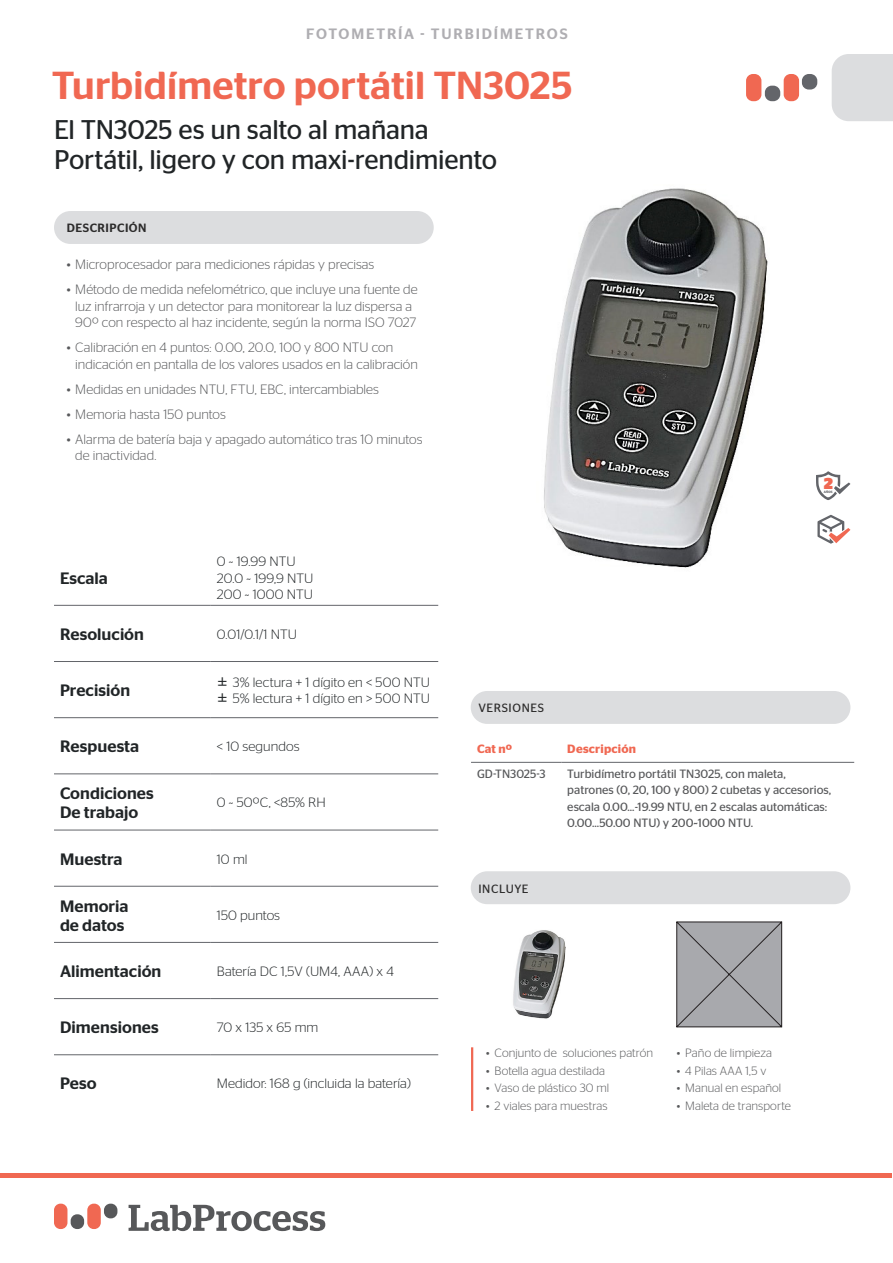
<style>
.page{position:relative;width:893px;height:1263px;background:#fff}
.page>*{position:absolute;margin:0;border:0;box-sizing:border-box;transform-origin:0 0}
.t1{font:500 39px "Stag Sans";letter-spacing:.005em;color:#f06852}
.t2{font:27px "Stag Sans";letter-spacing:-.005em;color:#212527}
.t3{font:500 16.5px "Stag Sans";letter-spacing:.005em;color:#212527}
.t4{font:900 15.75px "Stag Sans";color:#f06852}
.t5{font:500 15px "Stag Sans";letter-spacing:.12em;color:#afaeb2}
.t6{font:300 13.5px/16.5px "Stag Sans";color:#57585a}
.t7{font:300 13.5px "Stag Sans";letter-spacing:.005em;color:#212527}
.t8{font:12px/16.5px "Stag Sans";color:#57585a}
.t9{font:300 12px "Stag Sans";letter-spacing:.005em;color:#57585a}
.t10{font:600 12px "Stag Sans";letter-spacing:.02em;color:#f06852}
.t11{font:12px "Stag Sans";letter-spacing:.05em;color:#2c2b2b}
.t12{font:500 12px "Stag Sans";letter-spacing:.04em;color:#2c2b2b}
.t13{font:600 3.3px "Stag Sans";color:#63656a}
.s1{font-family:"Verdana";font-weight:400}
</style>
<div class="page">
<div style="left:832px;top:54px;width:61px;height:67px;background:#dcdddf"></div>
<hr style="left:471px;top:1047px;width:2px;height:64px;background:#f06853">
<div style="left:471px;top:691px;width:379px;height:33px;background:#dcdddf;border-radius:16px"></div>
<div style="left:471px;top:871px;width:379px;height:33px;background:#dcdddf;border-radius:16px"></div>
<div style="left:54px;top:211px;width:380px;height:33px;background:#dcdddf;border-radius:16px"></div>
<hr style="left:471px;top:762px;width:90px;height:1px;background:#63656a">
<hr style="left:561px;top:762px;width:293px;height:1px;background:#63656a">
<img style="left:544px;top:188px;width:224px;height:380px">
<svg style="left:816px;top:471px;width:34px;height:29px"></svg>
<svg style="left:817px;top:515px;width:33px;height:29px"></svg>
<svg style="left:676px;top:921px;width:106px;height:107px;background:#a1a2a5"></svg>
<img style="left:513px;top:930px;width:52px;height:89px">
<div style="left:746px;top:74px;width:15px;height:27px;background:#f06852;border-radius:7px"></div>
<div style="left:765px;top:86px;width:15px;height:15px;background:#63656a;border-radius:7px"></div>
<div style="left:784px;top:74px;width:15px;height:27px;background:#f06852;border-radius:7px"></div>
<div style="left:802px;top:74px;width:15px;height:16px;background:#63656a;border-radius:7px"></div>
<hr style="left:54px;top:605px;width:157px;height:1px;background:#63656a">
<hr style="left:211px;top:605px;width:227px;height:1px;background:#63656a">
<hr style="left:54px;top:661px;width:157px;height:1px;background:#63656a">
<hr style="left:211px;top:661px;width:227px;height:1px;background:#63656a">
<hr style="left:54px;top:717px;width:157px;height:1px;background:#63656a">
<hr style="left:211px;top:717px;width:227px;height:1px;background:#63656a">
<hr style="left:54px;top:773px;width:157px;height:1px;background:#63656a">
<hr style="left:211px;top:773px;width:227px;height:1px;background:#63656a">
<hr style="left:54px;top:830px;width:157px;height:1px;background:#63656a">
<hr style="left:211px;top:830px;width:227px;height:1px;background:#63656a">
<hr style="left:54px;top:886px;width:157px;height:1px;background:#63656a">
<hr style="left:211px;top:886px;width:227px;height:1px;background:#63656a">
<hr style="left:54px;top:942px;width:157px;height:1px;background:#63656a">
<hr style="left:211px;top:942px;width:227px;height:1px;background:#63656a">
<hr style="left:54px;top:998px;width:157px;height:1px;background:#63656a">
<hr style="left:211px;top:998px;width:227px;height:1px;background:#63656a">
<hr style="left:54px;top:1054px;width:157px;height:1px;background:#63656a">
<hr style="left:211px;top:1054px;width:227px;height:1px;background:#63656a">
<hr style="left:1px;top:1174px;width:891px;height:4px;background:#f06852">
<div style="left:54px;top:1204px;width:13px;height:25px;background:#f06852;border-radius:6px"></div>
<div style="left:71px;top:1214px;width:13px;height:15px;background:#57585a;border-radius:6px"></div>
<div style="left:87px;top:1204px;width:14px;height:25px;background:#f06852;border-radius:6px"></div>
<div style="left:104px;top:1204px;width:13px;height:14px;background:#57585a;border-radius:6px"></div>
<svg style="left:129px;top:1205px;width:196px;height:26px"></svg>
<p class="t5" style="left:306px;top:25px;width:263px">FOTOMETRÍA - TURBIDÍMETROS</p>
<p class="t1" style="left:52px;top:63px;width:522px">Turbidímetro portátil TN3025</p>
<p class="t2" style="left:54px;top:114px;width:376px">El TN3025 es un salto al mañana</p>
<p class="t2" style="left:54px;top:144px;width:445px">Portátil, ligero y con maxi-rendimiento</p>
<p class="t12" style="left:67px;top:221px;width:81px">DESCRIPCIÓN</p>
<p class="t6" style="left:67px;top:256px;width:309px">• Microprocesador para mediciones rápidas y precisas</p>
<p class="t6" style="left:67px;top:281px;width:352px;text-align:center">• Método de medida nefelométrico, que incluye una fuente de luz infrarroja y un detector para monitorear la luz dispersa a<br>90º con respecto al haz incidente, según la norma ISO 7027</p>
<p class="t6" style="left:75px;top:339px;width:344px;text-indent:-9px">• Calibración en 4 puntos: 0.00, 20.0, 100 y 800 NTU con indicación en pantalla de los valores usados en la calibración</p>
<p class="t6" style="left:67px;top:381px;width:314px">• Medidas en unidades NTU, FTU, EBC, intercambiables</p>
<p class="t6" style="left:67px;top:406px;width:161px">• Memoria hasta 150 puntos</p>
<p class="t6" style="left:75px;top:431px;width:349px;text-indent:-9px">• Alarma de batería baja y apagado automático tras 10 minutos de inactividad.</p>
<p class="t3" style="left:60px;top:568px;width:50px">Escala</p>
<p class="t7" style="left:217px;top:554px;width:80px">0 ~ 19.99 NTU</p>
<p class="t7" style="left:217px;top:570px;width:98px">20.0 ~ 199,9 NTU</p>
<p class="t7" style="left:217px;top:587px;width:98px">200 ~ 1000 NTU</p>
<p class="t3" style="left:60px;top:625px;width:85px">Resolución</p>
<p class="t7" style="left:217px;top:627px;width:82px">0.01/0.1/1 NTU</p>
<p class="t3" style="left:60px;top:681px;width:72px">Precisión</p>
<p class="t7" style="left:217px;top:675px;width:215px"><span class="s1">±</span> 3% lectura + 1 dígito en &lt; 500 NTU</p>
<p class="t7" style="left:217px;top:691px;width:215px"><span class="s1">±</span> 5% lectura + 1 dígito en &gt; 500 NTU</p>
<p class="t3" style="left:60px;top:737px;width:81px">Respuesta</p>
<p class="t7" style="left:217px;top:739px;width:84px">&lt; 10 segundos</p>
<p class="t3" style="left:60px;top:783px;width:95px">Condiciones</p>
<p class="t3" style="left:60px;top:803px;width:80px">De trabajo</p>
<p class="t7" style="left:217px;top:795px;width:110px">0 ~ 50ºC, &lt;85% RH</p>
<p class="t3" style="left:60px;top:849px;width:64px">Muestra</p>
<p class="t7" style="left:217px;top:851px;width:32px">10 ml</p>
<p class="t3" style="left:60px;top:896px;width:70px">Memoria</p>
<p class="t3" style="left:60px;top:916px;width:66px">de datos</p>
<p class="t7" style="left:217px;top:907px;width:65px">150 puntos</p>
<p class="t3" style="left:60px;top:962px;width:103px">Alimentación</p>
<p class="t7" style="left:217px;top:964px;width:179px">Batería DC 1,5V (UM4, AAA) x 4</p>
<p class="t3" style="left:60px;top:1018px;width:100px">Dimensiones</p>
<p class="t7" style="left:217px;top:1020px;width:103px">70 x 135 x 65 mm</p>
<p class="t3" style="left:60px;top:1074px;width:38px">Peso</p>
<p class="t7" style="left:217px;top:1076px;width:195px">Medidor: 168 g (incluida la batería)</p>
<p class="t11" style="left:478px;top:701px;width:67px">VERSIONES</p>
<p class="t4" style="left:824px;top:474px;width:11px">2</p>
<p class="t13" style="left:824px;top:490px;width:10px">AÑOS</p>
<p class="t10" style="left:477px;top:742px;width:37px">Cat nº</p>
<p class="t10" style="left:567px;top:742px;width:70px">Descripción</p>
<p class="t8" style="left:477px;top:765px;width:70px">GD-TN3025-3</p>
<p class="t8" style="left:567px;top:765px;width:265px">Turbidímetro portátil TN3025, con maleta, patrones (0, 20, 100 y 800) 2 cubetas y accesorios, escala 0.00...-19.99 NTU, en 2 escalas automáticas:<br>0.00...50.00 NTU) y 200~1000 NTU.</p>
<p class="t11" style="left:478px;top:881px;width:52px">INCLUYE</p>
<p class="t9" style="left:486px;top:1046px;width:169px">• Conjunto de soluciones patrón</p>
<p class="t9" style="left:486px;top:1064px;width:120px">• Botella agua destilada</p>
<p class="t9" style="left:486px;top:1082px;width:125px">• Vaso de plástico 30 ml</p>
<p class="t9" style="left:486px;top:1099px;width:123px">• 2 viales para muestras</p>
<p class="t9" style="left:677px;top:1046px;width:97px">• Paño de limpieza</p>
<p class="t9" style="left:677px;top:1064px;width:91px">• 4 Pilas AAA 1,5 v</p>
<p class="t9" style="left:677px;top:1082px;width:106px">• Manual en español</p>
<p class="t9" style="left:677px;top:1099px;width:116px">• Maleta de transporte</p>
</div>
